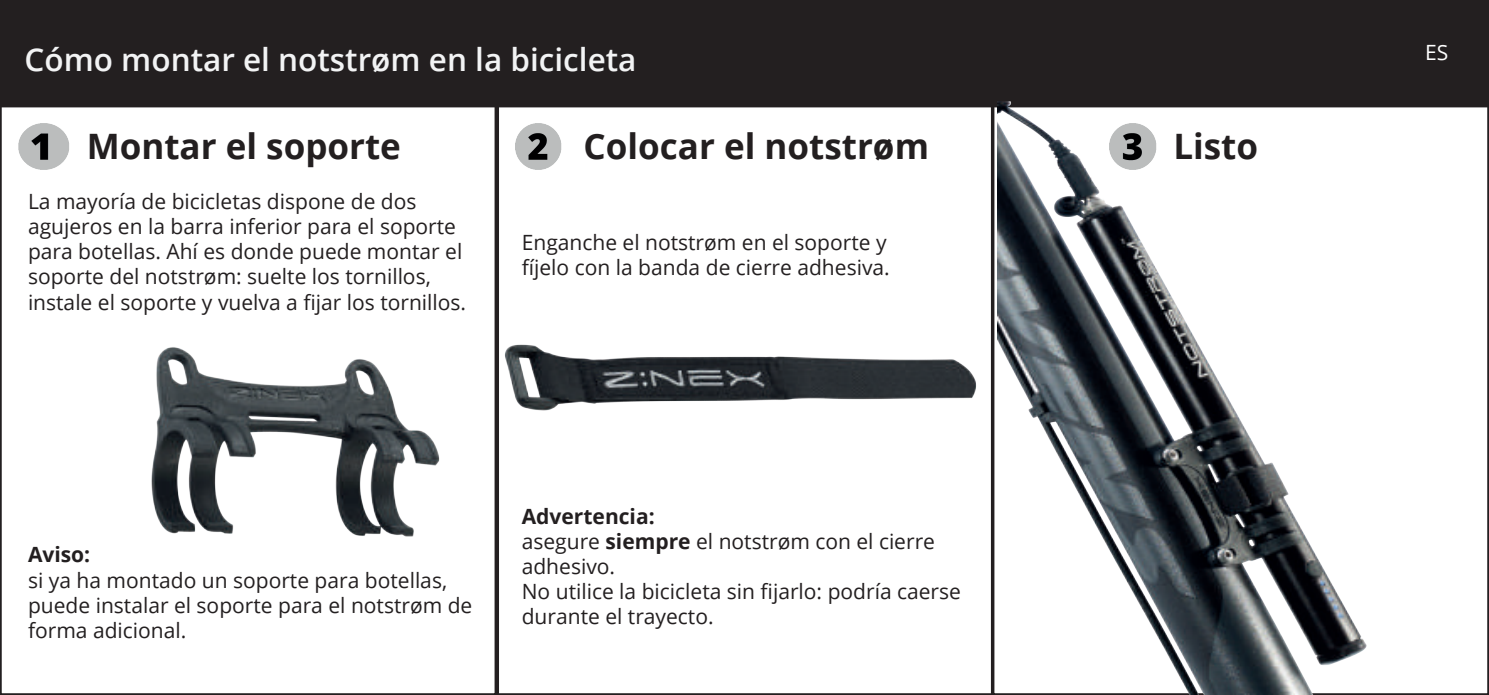
<style>
.page{position:relative;width:1489px;height:695px;background:#fff}
.page>*{position:absolute;margin:0;border:0;box-sizing:border-box;transform-origin:0 0}
.t1{font:700 35px "Open Sans";color:#231f20}
.t2{font:600 31.5px "Open Sans";color:#f2f3f4}
.t3{font:21px/25.2px "Open Sans";color:#231f20}
.t4{font:700 21px "Open Sans";color:#231f20}
.t5{font:21px "Open Sans";color:#fff}
.s1{font-weight:700}
</style>
<div class="page">
<img style="left:515px;top:123px;width:47px;height:47px">
<div style="left:0;top:0;width:498px;height:695px;border:4px solid #231f20"></div>
<div style="left:0;top:0;width:1488px;height:106px;background:#231f20"></div>
<img style="left:18px;top:123px;width:51px;height:47px">
<img style="left:151px;top:347px;width:289px;height:190px">
<img style="left:493px;top:343px;width:499px;height:71px">
<img style="left:997px;top:102px;width:388px;height:592px">
<img style="left:1107px;top:122px;width:50px;height:49px">
<h2 class="t2" style="left:24px;top:38px;width:613px">Cómo montar el notstrøm en la bicicleta</h2>
<h1 class="t1" style="left:87px;top:122px;width:316px">Montar el soporte</h1>
<p class="t3" style="left:28px;top:188px;width:439px">La mayoría de bicicletas dispone de dos agujeros en la barra inferior para el soporte para botellas. Ahí es donde puede montar el soporte del notstrøm: suelte los tornillos, instale el soporte y vuelva a fijar los tornillos.</p>
<h1 class="t1" style="left:583px;top:122px;width:347px">Colocar el notstrøm</h1>
<p class="t3" style="left:521px;top:229px;width:369px">Enganche el notstrøm en el soporte y fíjelo con la banda de cierre adhesiva.</p>
<p class="t4" style="left:28px;top:540px;width:64px">Aviso:</p>
<p class="t3" style="left:28px;top:566px;width:446px">si ya ha montado un soporte para botellas, puede instalar el soporte para el notstrøm de forma adicional.</p>
<p class="t3" style="left:521px;top:502px;width:441px"><span class="s1">Advertencia:<br></span>asegure <span class="s1">siempre</span> el notstrøm con el cierre adhesivo.<br>No utilice la bicicleta sin fijarlo: podría caerse durante el trayecto.</p>
<h1 class="t1" style="left:1173px;top:122px;width:86px">Listo</h1>
<p class="t5" style="left:1424px;top:37px;width:25px">ES</p>
</div>
